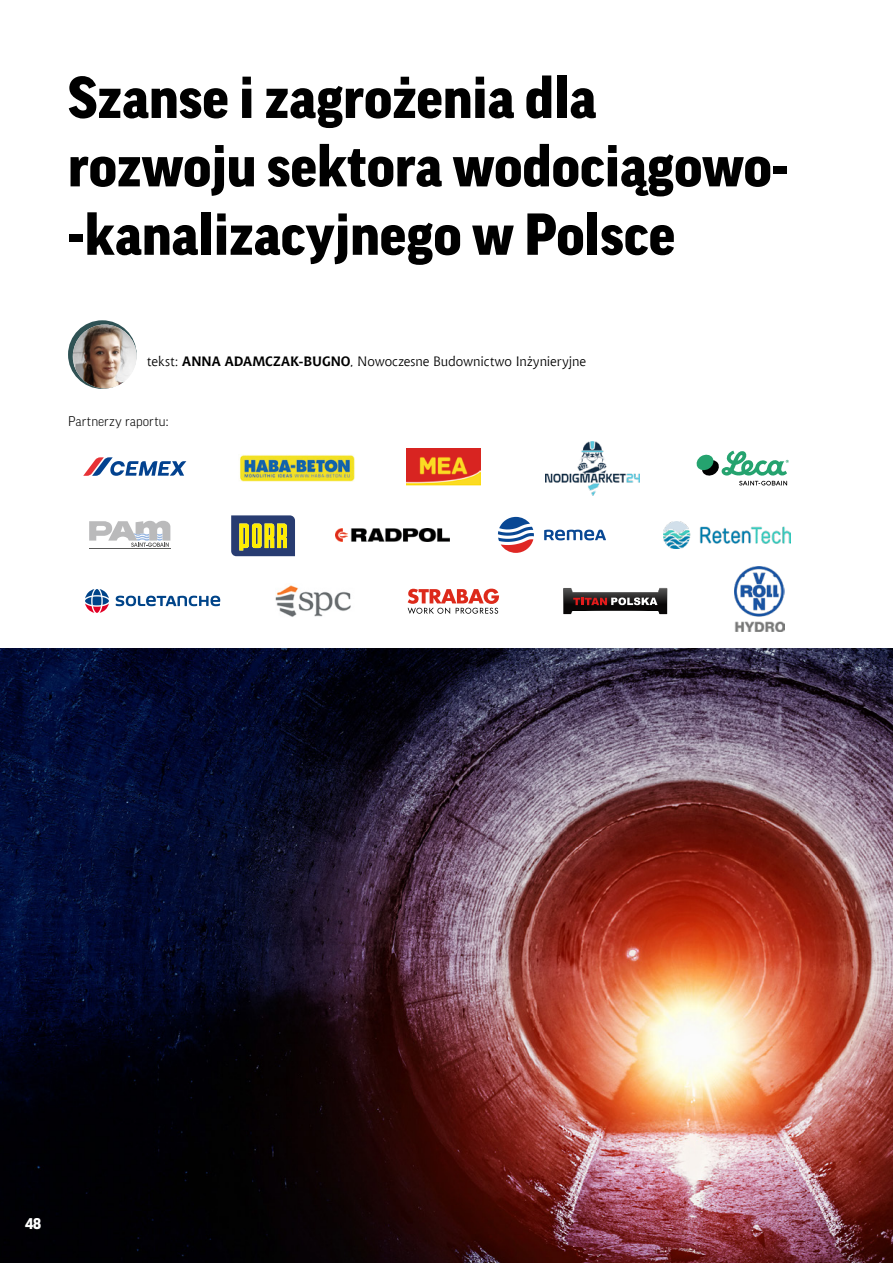
<style>
.page{position:relative;width:893px;height:1263px;background:#fff}
.page>*{position:absolute;margin:0;border:0;box-sizing:border-box;transform-origin:0 0}
.t1{font:900 57px/68.4px "Good Pro";color:#000}
.t2{font:900 15px "Good Pro";color:#fff}
.t3{font:13.5px "Chianti EU";letter-spacing:-.005em;color:#000}
.t4{font:300 13.5px "Good Pro";letter-spacing:.005em;color:#000}
.s1{font-weight:700}
</style>
<div class="page">
<img style="left:0;top:648px;width:893px;height:615px">
<svg style="left:68px;top:320px;width:69px;height:69px"></svg>
<img style="left:73px;top:325px;width:64px;height:63px;border-radius:32px">
<svg style="left:231px;top:515px;width:64px;height:41px;background:#737b53"></svg>
<svg style="left:408px;top:589px;width:91px;height:25px"></svg>
<img style="left:407px;top:449px;width:74px;height:37px">
<svg style="left:563px;top:588px;width:104px;height:26px"></svg>
<img style="left:335px;top:529px;width:114px;height:13px">
<svg style="left:696px;top:450px;width:93px;height:35px"></svg>
<img style="left:275px;top:585px;width:76px;height:32px">
<svg style="left:116px;top:596px;width:104px;height:10px"></svg>
<svg style="left:85px;top:589px;width:24px;height:24px"></svg>
<img style="left:546px;top:441px;width:93px;height:54px">
<svg style="left:83px;top:457px;width:103px;height:19px"></svg>
<svg style="left:498px;top:517px;width:36px;height:36px"></svg>
<svg style="left:544px;top:530px;width:62px;height:10px"></svg>
<img style="left:663px;top:522px;width:128px;height:27px">
<img style="left:240px;top:455px;width:115px;height:26px">
<img style="left:734px;top:566px;width:51px;height:65px">
<svg style="left:89px;top:521px;width:81px;height:26px"></svg>
<hr style="left:89px;top:548px;width:81px;height:1px;background:#5b5b5a">
<p class="t1" style="left:68px;top:63px;width:722px">Szanse i zagrożenia dla rozwoju sektora wodociągowo--kanalizacyjnego w Polsce</p>
<p class="t3" style="left:147px;top:354px;width:441px">tekst: <span class="s1">ANNA ADAMCZAK-BUGNO</span>, Nowoczesne Budownictwo Inżynieryjne</p>
<p class="t4" style="left:68px;top:413px;width:102px">Partnerzy raportu:</p>
<p class="t2" style="left:25px;top:1215px;width:17px">48</p>
</div>
